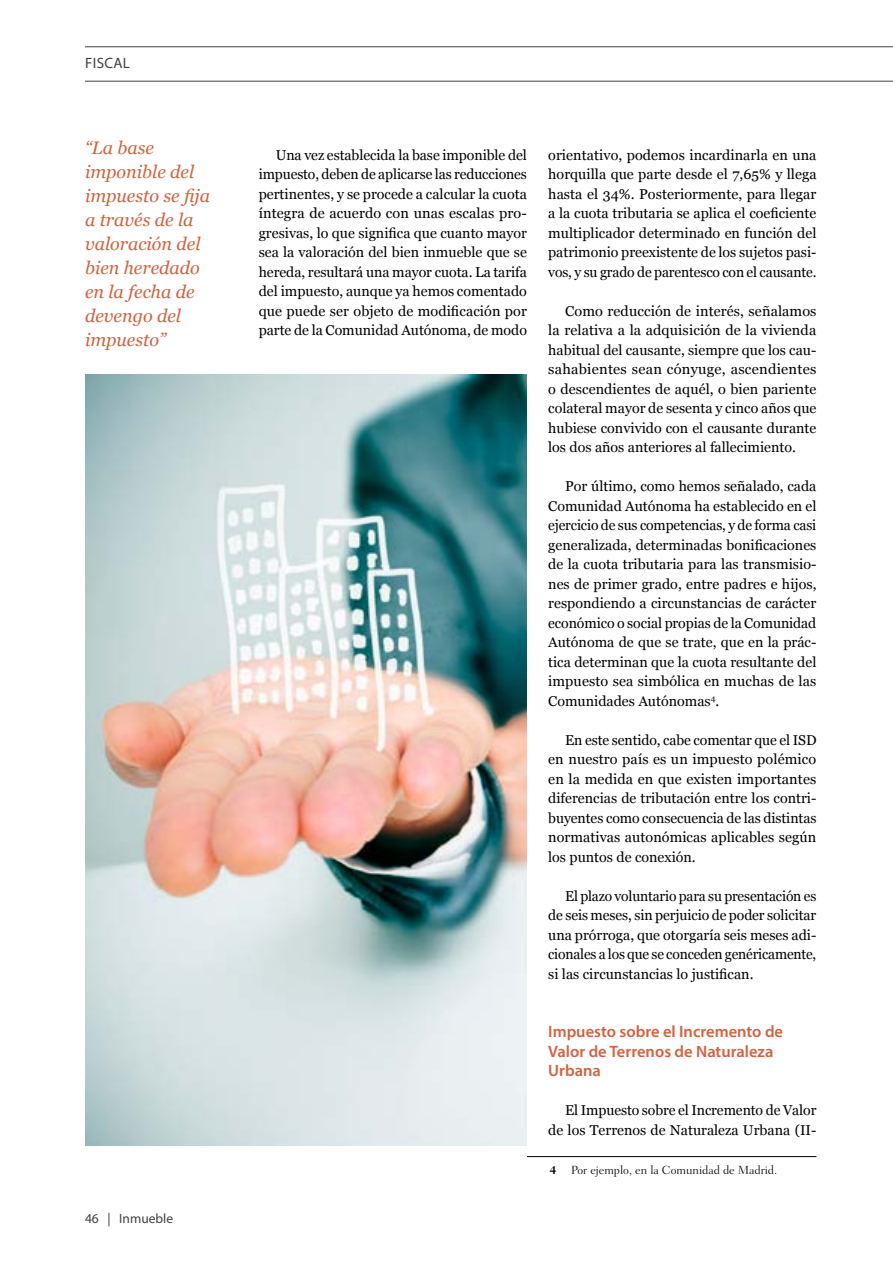
<style>
.page{position:relative;width:893px;height:1263px;background:#fff}
.page>*{position:absolute;margin:0;border:0;box-sizing:border-box;transform-origin:0 0}
.t1{font:italic 18px/24px "Georgia";color:#d2613f}
.t2{font:600 16.5px/19.5px "Myriad Pro";color:#d2613f}
.t3{font:15px "Myriad Pro";letter-spacing:.02em;color:#414042}
.t4{font:14.25px/19.5px "Georgia";color:#000;text-align:justify}
.t5{font:13.5px "Myriad Pro";color:#414042}
.t6{font:300 12px "Fairfield LT Std";color:#000}
.s1{font-weight:700}
</style>
<div class="page">
<hr style="left:85px;top:47px;width:808px;height:1px;background:#414042">
<hr style="left:85px;top:81px;width:808px;height:1px;background:#414042">
<hr style="left:527px;top:1156px;width:289px;height:1px;background:#000">
<img style="left:85px;top:374px;width:442px;height:771px">
<p class="t3" style="left:85px;top:54px;width:46px">FISCAL</p>
<p class="t1" style="left:85px;top:135px;width:127px">“La base imponible del impuesto se fija a través de la valoración del bien heredado en la fecha de devengo del impuesto”</p>
<p class="t5" style="left:85px;top:1210px;width:90px">46 | Inmueble</p>
<p class="t4" style="left:259px;top:145px;width:270px;text-indent:17px">Una vez establecida la base imponible del impuesto, deben de aplicarse las reducciones pertinentes, y se procede a calcular la cuota íntegra de acuerdo con unas escalas pro&shy;gresivas, lo que significa que cuanto mayor sea la valoración del bien inmueble que se hereda, resultará una mayor cuota. La tarifa del impuesto, aunque ya hemos comentado que puede ser objeto de modificación por parte de la Comunidad Autónoma, de modo</p>
<p class="t4" style="left:548px;top:145px;width:270px">orientativo, podemos incardinarla en una horquilla que parte desde el 7,65% y llega hasta el 34%. Posteriormente, para llegar a la cuota tributaria se aplica el coeficiente multiplicador determinado en función del patrimonio preexistente de los sujetos pasi&shy;vos, y su grado de parentesco con el causante.</p>
<p class="t4" style="left:548px;top:301px;width:270px;text-indent:17px">Como reducción de interés, señalamos la relativa a la adquisición de la vivienda habitual del causante, siempre que los cau&shy;sahabientes sean cónyuge, ascendientes o descendientes de aquél, o bien pariente colateral mayor de sesenta y cinco años que hubiese convivido con el causante durante los dos años anteriores al fallecimiento.</p>
<p class="t4" style="left:548px;top:476px;width:270px;text-indent:17px">Por último, como hemos señalado, cada Comunidad Autónoma ha establecido en el ejercicio de sus competencias, y de forma casi generalizada, determinadas bonificaciones de la cuota tributaria para las transmisio&shy;nes de primer grado, entre padres e hijos, respondiendo a circunstancias de carácter económico o social propias de la Comunidad Autónoma de que se trate, que en la prác&shy;tica determinan que la cuota resultante del impuesto sea simbólica en muchas de las Comunidades Autónomas<sup>4</sup>.</p>
<p class="t4" style="left:548px;top:730px;width:270px;text-indent:17px">En este sentido, cabe comentar que el ISD en nuestro país es un impuesto polémico en la medida en que existen importantes diferencias de tributación entre los contri&shy;buyentes como consecuencia de las distintas normativas autonómicas aplicables según los puntos de conexión.</p>
<p class="t4" style="left:548px;top:886px;width:270px;text-indent:17px">El plazo voluntario para su presentación es de seis meses, sin perjuicio de poder solicitar una prórroga, que otorgaría seis meses adi&shy;cionales a los que se conceden genéricamente, si las circunstancias lo justifican.</p>
<p class="t2" style="left:548px;top:1022px;width:236px">Impuesto sobre el Incremento de<br>Valor de Terrenos de Naturaleza<br>Urbana</p>
<p class="t4" style="left:548px;top:1100px;width:270px;text-align:right">El Impuesto sobre el Incremento de Valor de los Terrenos de Naturaleza Urbana (II-</p>
<p class="t6" style="left:550px;top:1163px;width:229px"><span class="s1">4</span> Por ejemplo, en la Comunidad de Madrid.</p>
</div>
